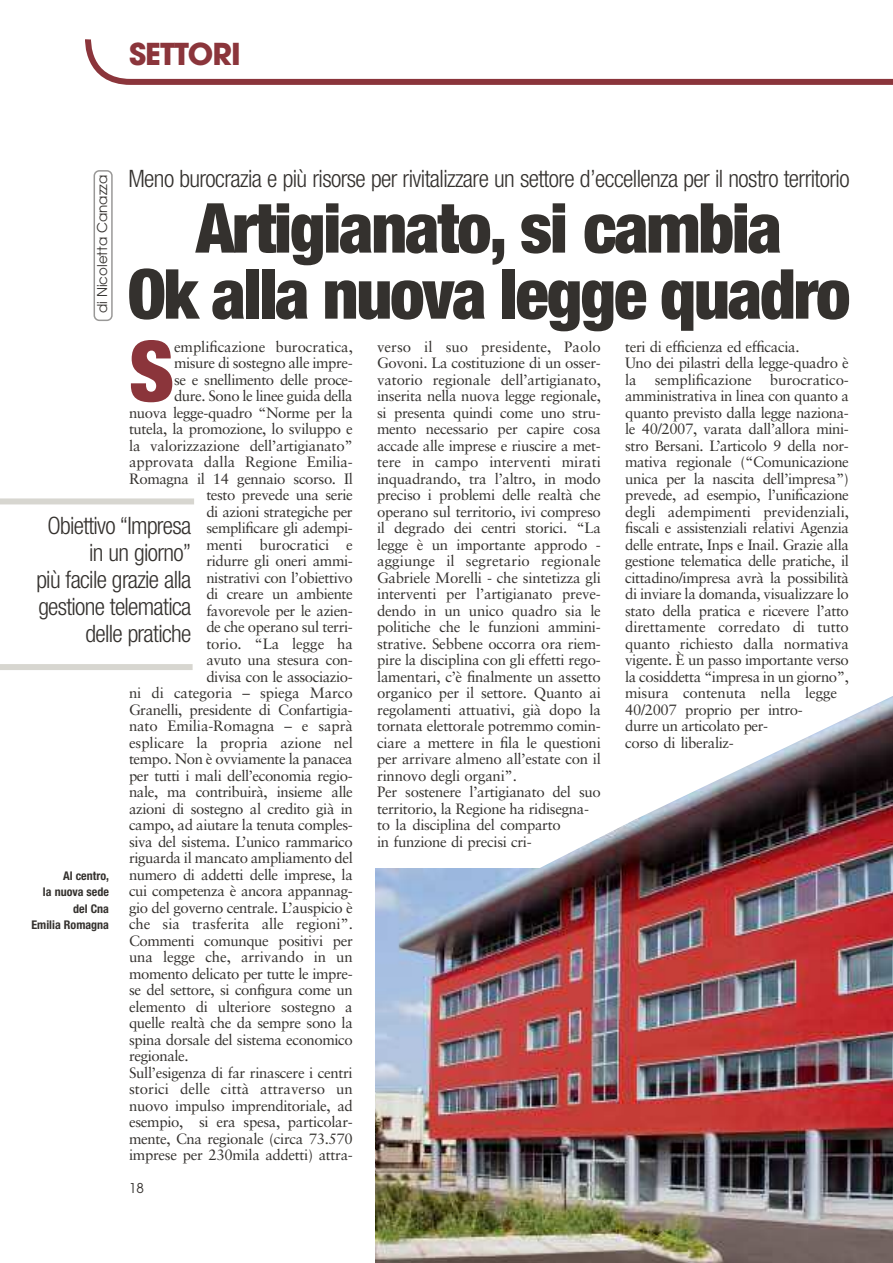
<style>
.page{position:relative;width:893px;height:1263px;background:#fff}
.page>*{position:absolute;margin:0;border:0;box-sizing:border-box;transform-origin:0 0}
.t1{font:900 condensed 84px "Helvetica Neue";color:#8b353b}
.t2{font:900 condensed 69px/66px "Helvetica Neue";letter-spacing:-.03em;color:#34312e;text-align:center}
.t3{font:700 30px "Avant Garde";letter-spacing:-.03em;color:#8b353b}
.t4{font:300 condensed 24px/27px "Helvetica Neue";letter-spacing:-.025em;color:#34312e;text-align:right}
.t5{font:15px/16.5px "Sabon";letter-spacing:-.025em;color:#34312e}
.t6{font:15px "Sabon";letter-spacing:-.005em;color:#34312e}
.t7{font:15px "Sabon";color:#34312e}
.t8{font:13.5px "Avant Garde";color:#34312e}
.t9{font:700 condensed 12px/16.5px "Helvetica Neue";color:#34312e;text-align:right}
</style>
<div class="page">
<img style="left:376px;top:1219px;width:517px;height:44px">
<svg style="left:94px;top:170px;width:19px;height:151px"></svg>
<div style="left:0;top:498px;width:194px;height:6px;background:#d7d6d0"></div>
<div style="left:0;top:664px;width:193px;height:6px;background:#d7d6d0"></div>
<svg style="left:85px;top:39px;width:808px;height:46px"></svg>
<img style="left:376px;top:696px;width:517px;height:523px">
<h3 class="t3" style="left:129px;top:42px;width:113px">SETTORI</h3>
<p class="t8" style="left:97px;top:313px;width:140px;rotate:-90deg">di Nicoletta Canazza</p>
<h3 class="t4" style="left:128px;top:167px;width:723px">Meno burocrazia e più risorse per rivitalizzare un settore d’eccellenza per il nostro territorio</h3>
<h2 class="t2" style="left:128px;top:201px;width:724px">Artigianato, si cambia<br>Ok alla nuova legge quadro</h2>
<h1 class="t1" style="left:129px;top:341px;width:47px">S</h1>
<p class="t6" style="left:174px;top:340px;width:180px">emplificazione burocratica,</p>
<p class="t5" style="left:174px;top:356px;width:180px">misure di sostegno alle impre-</p>
<p class="t5" style="left:174px;top:372px;width:180px">se e snellimento delle proce-</p>
<p class="t5" style="left:174px;top:389px;width:180px">dure. Sono le linee guida della</p>
<p class="t5" style="left:129px;top:405px;width:225px">nuova legge-quadro “Norme per la</p>
<p class="t5" style="left:129px;top:422px;width:225px">tutela, la promozione, lo sviluppo e</p>
<p class="t5" style="left:129px;top:438px;width:225px">la valorizzazione dell’artigianato”</p>
<p class="t6" style="left:129px;top:456px;width:225px">approvata dalla Regione Emilia-</p>
<p class="t5" style="left:129px;top:471px;width:225px">Romagna il 14 gennaio scorso. Il</p>
<p class="t5" style="left:206px;top:488px;width:148px">testo prevede una serie</p>
<p class="t5" style="left:206px;top:504px;width:148px">di azioni strategiche per</p>
<p class="t5" style="left:206px;top:521px;width:148px">semplificare gli adempi-</p>
<p class="t6" style="left:206px;top:538px;width:148px">menti burocratici e</p>
<p class="t5" style="left:206px;top:554px;width:148px">ridurre gli oneri ammi-</p>
<p class="t5" style="left:206px;top:570px;width:148px">nistrativi con l’obiettivo</p>
<p class="t5" style="left:206px;top:587px;width:148px">di creare un ambiente</p>
<p class="t5" style="left:206px;top:603px;width:148px">favorevole per le azien-</p>
<p class="t5" style="left:206px;top:620px;width:148px">de che operano sul terri-</p>
<p class="t6" style="left:206px;top:637px;width:148px">torio. “La legge ha</p>
<p class="t5" style="left:206px;top:653px;width:148px">avuto una stesura con-</p>
<p class="t5" style="left:206px;top:669px;width:148px">divisa con le associazio-</p>
<p class="t6" style="left:129px;top:687px;width:225px">ni di categoria – spiega Marco</p>
<p class="t5" style="left:129px;top:702px;width:225px">Granelli, presidente di Confartigia-</p>
<p class="t5" style="left:129px;top:719px;width:225px">nato Emilia-Romagna – e saprà</p>
<p class="t6" style="left:129px;top:736px;width:225px">esplicare la propria azione nel</p>
<p class="t5" style="left:129px;top:752px;width:225px">tempo. Non è ovviamente la panacea</p>
<p class="t5" style="left:129px;top:768px;width:225px">per tutti i mali dell’economia regio-</p>
<p class="t5" style="left:129px;top:785px;width:225px">nale, ma contribuirà, insieme alle</p>
<p class="t5" style="left:129px;top:801px;width:225px">azioni di sostegno al credito già in</p>
<p class="t5" style="left:129px;top:818px;width:225px">campo, ad aiutare la tenuta comples-</p>
<p class="t5" style="left:129px;top:834px;width:225px">siva del sistema. L’unico rammarico</p>
<p class="t5" style="left:129px;top:851px;width:225px">riguarda il mancato ampliamento del</p>
<p class="t5" style="left:129px;top:867px;width:225px">numero di addetti delle imprese, la</p>
<p class="t5" style="left:129px;top:884px;width:225px">cui competenza è ancora appannag-</p>
<p class="t5" style="left:129px;top:900px;width:225px">gio del governo centrale. L’auspicio è</p>
<p class="t6" style="left:129px;top:918px;width:225px">che sia trasferita alle regioni”.</p>
<p class="t5" style="left:129px;top:933px;width:225px">Commenti comunque positivi per</p>
<p class="t6" style="left:129px;top:951px;width:225px">una legge che, arrivando in un</p>
<p class="t5" style="left:129px;top:966px;width:225px">momento delicato per tutte le impre-</p>
<p class="t5" style="left:129px;top:983px;width:225px">se del settore, si configura come un</p>
<p class="t5" style="left:129px;top:999px;width:225px">elemento di ulteriore sostegno a</p>
<p class="t5" style="left:129px;top:1016px;width:225px">quelle realtà che da sempre sono la</p>
<p class="t5" style="left:129px;top:1032px;width:225px">spina dorsale del sistema economico</p>
<p class="t5" style="left:129px;top:1049px;width:61px">regionale.</p>
<p class="t5" style="left:129px;top:1065px;width:225px">Sull’esigenza di far rinascere i centri</p>
<p class="t7" style="left:129px;top:1083px;width:225px">storici delle città attraverso un</p>
<p class="t5" style="left:129px;top:1098px;width:225px">nuovo impulso imprenditoriale, ad</p>
<p class="t5" style="left:129px;top:1115px;width:225px">esempio, si era spesa, particolar-</p>
<p class="t5" style="left:129px;top:1131px;width:225px">mente, Cna regionale (circa 73.570</p>
<p class="t5" style="left:129px;top:1148px;width:225px">imprese per 230mila addetti) attra-</p>
<h3 class="t4" style="left:36px;top:514px;width:156px">Obiettivo “Impresa in un giorno”<br>più facile grazie alla gestione telematica delle pratiche</h3>
<p class="t9" style="left:32px;top:868px;width:79px">Al centro,<br>la nuova sede del Cna<br>Emilia Romagna</p>
<p class="t8" style="left:129px;top:1183px;width:16px">18</p>
<p class="t5" style="left:377px;top:339px;width:225px">verso il suo presidente, Paolo Govoni. La costituzione di un osser&shy;vatorio regionale dell’artigianato, inserita nella nuova legge regionale, si presenta quindi come uno stru&shy;mento necessario per capire cosa accade alle imprese e riuscire a met&shy;tere in campo interventi mirati inquadrando, tra l’altro, in modo preciso i problemi delle realtà che operano sul territorio, ivi compreso il degrado dei centri storici. “La legge è un importante approdo - aggiunge il segretario regionale Gabriele Morelli - che sintetizza gli interventi per l’artigianato preve&shy;dendo in un unico quadro sia le politiche che le funzioni ammini&shy;strative. Sebbene occorra ora riem&shy;pire la disciplina con gli effetti rego&shy;lamentari, c’è finalmente un assetto organico per il settore. Quanto ai regolamenti attuativi, già dopo la tornata elettorale potremmo comin&shy;ciare a mettere in fila le questioni per arrivare almeno all’estate con il rinnovo degli organi”.<br>Per sostenere l’artigianato del suo territorio, la Regione ha ridisegna&shy;to la disciplina del comparto<br>in funzione di precisi cri-</p>
<p class="t5" style="left:625px;top:339px;width:225px">teri di efficienza ed efficacia.<br>Uno dei pilastri della legge-quadro è la semplificazione burocratico&shy;amministrativa in linea con quanto a quanto previsto dalla legge naziona&shy;le 40/2007, varata dall’allora mini&shy;stro Bersani. L’articolo 9 della nor&shy;mativa regionale (“Comunicazione unica per la nascita dell’impresa”) prevede, ad esempio, l’unificazione degli adempimenti previdenziali, fiscali e assistenziali relativi Agenzia delle entrate, Inps e Inail. Grazie alla gestione telematica delle pratiche, il cittadino/impresa avrà la possibilità di inviare la domanda, visualizzare lo stato della pratica e ricevere l’atto direttamente corredato di tutto quanto richiesto dalla normativa vigente. È un passo importante verso la cosiddetta “impresa in un giorno”, misura contenuta nella legge 40/2007 proprio per intro-<br>durre un articolato per-<br>corso di liberaliz-</p>
</div>
